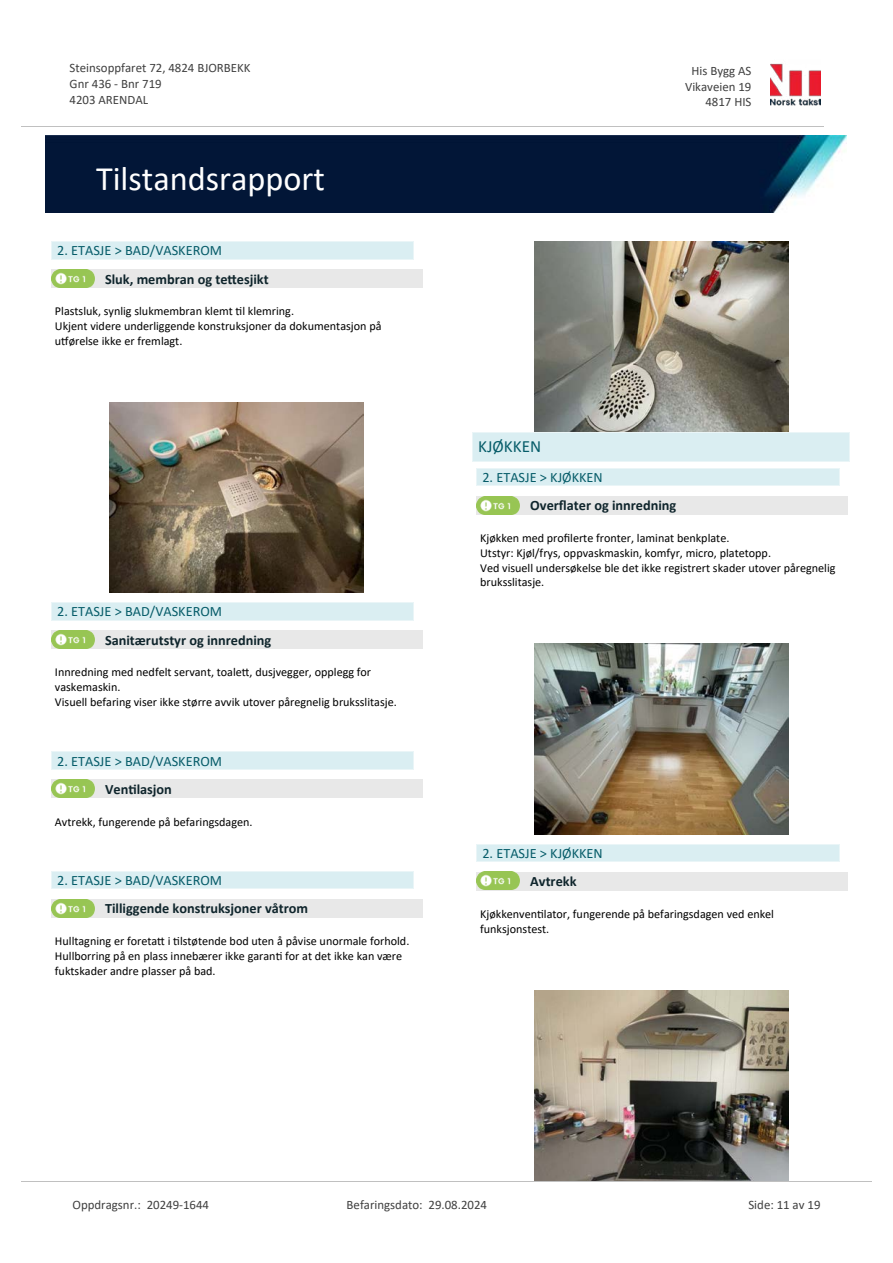
<style>
.page{position:relative;width:893px;height:1263px;background:#fff}
.page>*{position:absolute;margin:0;border:0;box-sizing:border-box;transform-origin:0 0}
.t1{font:34.35px "Calibri";color:#fff}
.t2{font:17.1px "Calibri";color:#065c69}
.t3{font:700 14.25px "Calibri";color:#0f252c}
.t4{font:14.25px "Calibri";color:#065c69}
.t5{font:12.9px/15.8px "Calibri";color:#404040}
.t6{font:12.15px/14.9px "Calibri";color:#000}
</style>
<div class="page">
<div style="left:51px;top:269px;width:372px;height:19px;background:#e8e8e8"></div>
<img style="left:51px;top:269px;width:43px;height:19px">
<div style="left:51px;top:242px;width:363px;height:17px;background:#daeef2"></div>
<svg style="left:51px;top:243px;width:1px;height:16px"></svg>
<hr style="left:51px;top:242px;width:363px;height:1px;background:#eaf5f7">
<hr style="left:51px;top:259px;width:363px;height:1px;background:#eaf5f7">
<img style="left:109px;top:402px;width:254px;height:191px">
<div style="left:51px;top:631px;width:372px;height:18px;background:#e8e8e8"></div>
<img style="left:51px;top:630px;width:43px;height:19px">
<div style="left:51px;top:603px;width:363px;height:17px;background:#daeef2"></div>
<svg style="left:51px;top:604px;width:1px;height:16px"></svg>
<hr style="left:51px;top:603px;width:363px;height:1px;background:#eaf5f7">
<hr style="left:51px;top:620px;width:363px;height:1px;background:#eaf5f7">
<div style="left:51px;top:780px;width:372px;height:18px;background:#e8e8e8"></div>
<img style="left:51px;top:779px;width:43px;height:19px">
<div style="left:51px;top:752px;width:363px;height:17px;background:#daeef2"></div>
<svg style="left:51px;top:753px;width:1px;height:16px"></svg>
<hr style="left:51px;top:752px;width:363px;height:1px;background:#eaf5f7">
<hr style="left:51px;top:769px;width:363px;height:1px;background:#eaf5f7">
<div style="left:51px;top:899px;width:372px;height:18px;background:#e8e8e8"></div>
<img style="left:51px;top:899px;width:43px;height:19px">
<div style="left:51px;top:871px;width:363px;height:18px;background:#daeef2"></div>
<svg style="left:51px;top:872px;width:1px;height:16px"></svg>
<hr style="left:51px;top:871px;width:363px;height:1px;background:#eaf5f7">
<hr style="left:51px;top:888px;width:363px;height:1px;background:#eaf5f7">
<img style="left:534px;top:241px;width:254px;height:191px">
<div style="left:472px;top:432px;width:377px;height:29px;background:#daeef2"></div>
<svg style="left:472px;top:433px;width:1px;height:28px"></svg>
<svg style="left:849px;top:432px;width:1px;height:29px"></svg>
<hr style="left:472px;top:432px;width:377px;height:1px;background:#eaf5f7">
<hr style="left:472px;top:461px;width:377px;height:1px;background:#eaf5f7">
<div style="left:477px;top:496px;width:371px;height:19px;background:#e8e8e8"></div>
<img style="left:477px;top:496px;width:42px;height:19px">
<div style="left:477px;top:468px;width:362px;height:18px;background:#daeef2"></div>
<svg style="left:839px;top:468px;width:1px;height:18px"></svg>
<hr style="left:477px;top:468px;width:362px;height:1px;background:#eaf5f7">
<hr style="left:477px;top:486px;width:362px;height:1px;background:#eaf5f7">
<img style="left:534px;top:643px;width:254px;height:191px">
<div style="left:477px;top:872px;width:371px;height:18px;background:#e8e8e8"></div>
<img style="left:477px;top:871px;width:42px;height:19px">
<div style="left:477px;top:844px;width:362px;height:18px;background:#daeef2"></div>
<svg style="left:839px;top:844px;width:1px;height:18px"></svg>
<hr style="left:477px;top:844px;width:362px;height:1px;background:#eaf5f7">
<hr style="left:477px;top:861px;width:362px;height:1px;background:#eaf5f7">
<img style="left:534px;top:990px;width:254px;height:191px">
<img style="left:770px;top:63px;width:51px;height:43px">
<hr style="left:21px;top:127px;width:802px;height:1px;background:#c0c0c0">
<img style="left:46px;top:135px;width:800px;height:78px">
<hr style="left:21px;top:1181px;width:851px;height:1px;background:#c0c0c0">
<p class="t5" style="left:70px;top:60px;width:182px">Steinsoppfaret 72, 4824 BJORBEKK<br>Gnr 436 - Bnr 719<br>4203 ARENDAL</p>
<p class="t5" style="left:691px;top:63px;width:62px">His Bygg AS</p>
<p class="t5" style="left:685px;top:78px;width:68px">Vikaveien 19</p>
<p class="t5" style="left:705px;top:94px;width:48px">4817 HIS</p>
<h1 class="t1" style="left:96px;top:155px;width:230px">Tilstandsrapport</h1>
<p class="t4" style="left:57px;top:241px;width:166px">2. ETASJE &gt; BAD/VASKEROM</p>
<p class="t3" style="left:105px;top:269px;width:165px">Sluk, membran og te琀琀esjikt</p>
<p class="t6" style="left:55px;top:304px;width:328px">Plastsluk, synlig slukmembran klemt 琀椀l klemring.<br>Ukjent videre underliggende konstruksjoner da dokumentasjon på u琀昀ørelse ikke er fremlagt.</p>
<p class="t4" style="left:57px;top:602px;width:166px">2. ETASJE &gt; BAD/VASKEROM</p>
<p class="t3" style="left:105px;top:630px;width:168px">Sanitærutstyr og innredning</p>
<p class="t6" style="left:55px;top:665px;width:343px">Innredning med nedfelt servant, toale琀琀, dusjvegger, opplegg for vaskemaskin.<br>Visuell befaring viser ikke større avvik utover påregnelig bruksslitasje.</p>
<p class="t4" style="left:57px;top:751px;width:166px">2. ETASJE &gt; BAD/VASKEROM</p>
<p class="t3" style="left:105px;top:779px;width:68px">Ven琀椀lasjon</p>
<p class="t6" style="left:55px;top:814px;width:199px">Avtrekk, fungerende på befaringsdagen.</p>
<p class="t4" style="left:57px;top:870px;width:166px">2. ETASJE &gt; BAD/VASKEROM</p>
<p class="t3" style="left:105px;top:898px;width:205px">Tilliggende konstruksjoner våtrom</p>
<p class="t6" style="left:55px;top:933px;width:356px">Hulltagning er foreta琀琀 i 琀椀lstøtende bod uten å påvise unormale forhold.<br>Hullborring på en plass innebærer ikke garan琀椀 for at det ikke kan være fuktskader andre plasser på bad.</p>
<h2 class="t2" style="left:478px;top:435px;width:64px">KJØKKEN</h2>
<p class="t4" style="left:482px;top:467px;width:122px">2. ETASJE &gt; KJØKKEN</p>
<p class="t3" style="left:530px;top:495px;width:148px">Over昀氀ater og innredning</p>
<p class="t6" style="left:480px;top:530px;width:357px">Kjøkken med pro昀椀lerte fronter, laminat benkplate.<br>Utstyr: Kjøl/frys, oppvaskmaskin, komfyr, micro, platetopp.<br>Ved visuell undersøkelse ble det ikke registrert skader utover påregnelig bruksslitasje.</p>
<p class="t4" style="left:482px;top:843px;width:122px">2. ETASJE &gt; KJØKKEN</p>
<p class="t3" style="left:530px;top:871px;width:48px">Avtrekk</p>
<p class="t6" style="left:480px;top:906px;width:295px">Kjøkkenven琀椀lator, fungerende på befaringsdagen ved enkel funksjonstest.</p>
<p class="t5" style="left:72px;top:1197px;width:138px">Oppdragsnr.: 20249-1644</p>
<p class="t5" style="left:347px;top:1197px;width:142px">Befaringsdato: 29.08.2024</p>
<p class="t5" style="left:748px;top:1197px;width:74px">Side: 11 av 19</p>
</div>
